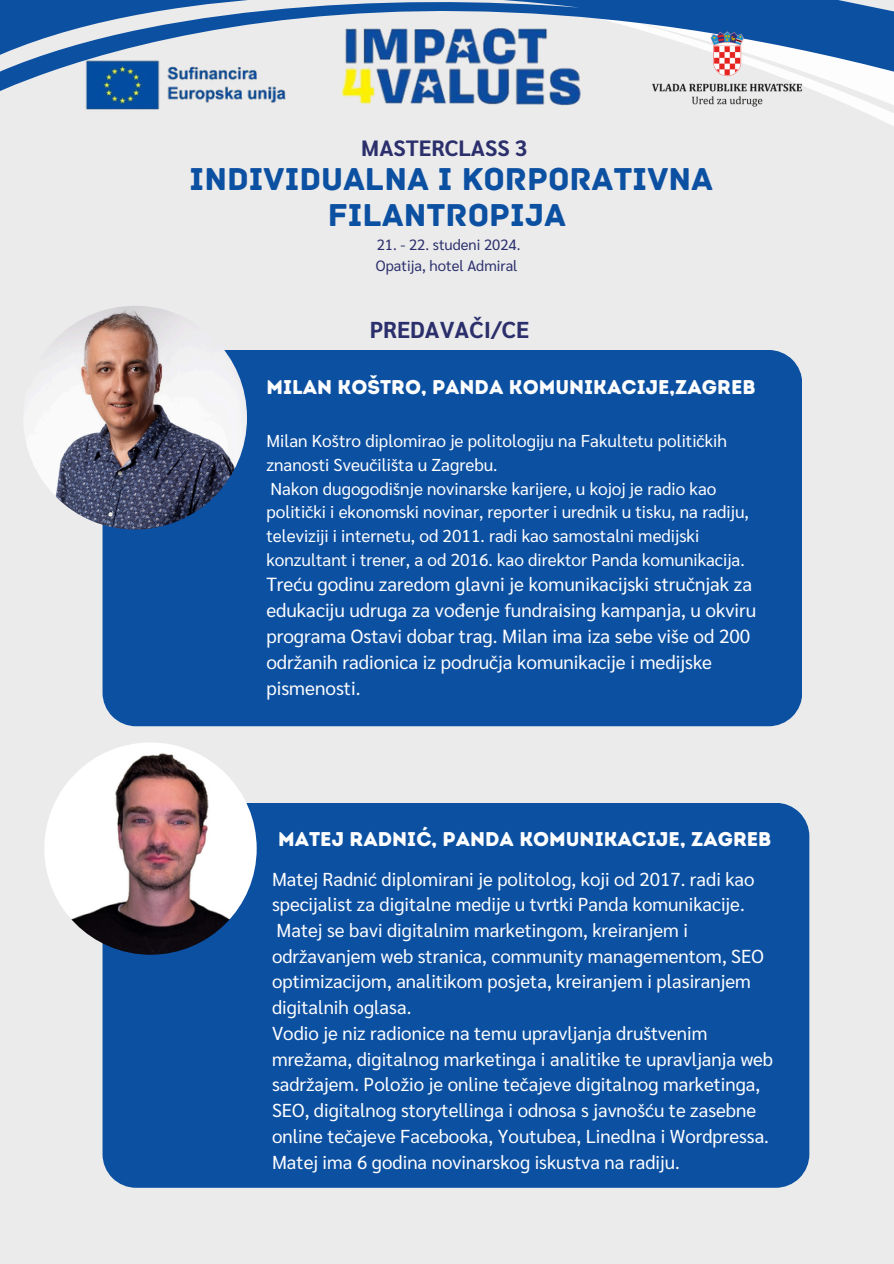
<style>
.page{position:relative;width:894px;height:1264px;background:#fff}
.page>*{position:absolute;margin:0;border:0;box-sizing:border-box;transform-origin:0 0}
.t1{font:33.3px/35.5px "Archive";color:#0c50a2;text-align:center}
.t2{font:700 22.95px "Sarabun";color:#2b2f6c}
.t3{font:700 22.2px "Sarabun";color:#2b2f6c}
.t4{font:19.95px "Intro Rust Base";color:#fdfdfd}
.t5{font:19.05px/25.8px "Sarabun";color:#fff}
.t6{font:18.75px/25.7px "Sarabun";color:#fff}
.t7{font:17.25px/23.7px "Sarabun";color:#fff}
.t8{font:14.85px "Sarabun";color:#2b2f6c}
</style>
<div class="page">
<div style="left:0;top:0;width:893px;height:1263px;background:#ebebeb"></div>
<svg style="left:0;top:0;width:893px;height:311px"></svg>
<div style="left:102px;top:350px;width:700px;height:376px;background:#0c50a2"></div>
<img style="left:23px;top:306px;width:224px;height:223px;border-radius:50%">
<div style="left:102px;top:803px;width:707px;height:384px;background:#0c50a2"></div>
<img style="left:644px;top:10px;width:165px;height:117px">
<img style="left:44px;top:742px;width:212px;height:212px;border-radius:50%">
<img style="left:298px;top:0;width:298px;height:160px">
<img style="left:69px;top:30px;width:225px;height:103px">
<p class="t3" style="left:361px;top:132px;width:167px">MASTERCLASS 3</p>
<p class="t1" style="left:189px;top:162px;width:524px">INDIVIDUALNA I KORPORATIVNA<br>FILANTROPIJA</p>
<h2 class="t8" style="left:376px;top:234px;width:145px">21. - 22. studeni 2024.</h2>
<h3 class="t8" style="left:376px;top:255px;width:143px">Opatija, hotel Admiral</h3>
<h3 class="t2" style="left:369px;top:314px;width:161px">PREDAVAČI/CE</h3>
<p class="t4" style="left:266px;top:375px;width:490px">MILAN KOŠTRO, PANDA KOMUNIKACIJE,ZAGREB</p>
<h1 class="t7" style="left:266px;top:428px;width:484px">Milan Koštro diplomirao je politologiju na Fakultetu političkih znanosti Sveučilišta u Zagrebu.<br>Nakon dugogodišnje novinarske karijere, u kojoj je radio kao politički i ekonomski novinar, reporter i urednik u tisku, na radiju, televiziji i internetu, od 2011. radi kao samostalni medijski konzultant i trener, a od 2016. kao direktor Panda komunikacija.</h1>
<h1 class="t5" style="left:266px;top:570px;width:491px">Treću godinu zaredom glavni je komunikacijski stručnjak za edukaciju udruga za vođenje fundraising kampanja, u okviru programa Ostavi dobar trag. Milan ima iza sebe više od 200 održanih radionica iz područja komunikacije i medijske pismenosti.</h1>
<h4 class="t4" style="left:278px;top:826px;width:495px">MATEJ RADNIĆ, PANDA KOMUNIKACIJE, ZAGREB</h4>
<p class="t6" style="left:272px;top:864px;width:502px">Matej Radnić diplomirani je politolog, koji od 2017. radi kao specijalist za digitalne medije u tvrtki Panda komunikacije.<br>Matej se bavi digitalnim marketingom, kreiranjem i održavanjem web stranica, community managementom, SEO optimizacijom, analitikom posjeta, kreiranjem i plasiranjem digitalnih oglasa.<br>Vodio je niz radionice na temu upravljanja društvenim mrežama, digitalnog marketinga i analitike te upravljanja web sadržajem. Položio je online tečajeve digitalnog marketinga, SEO, digitalnog storytellinga i odnosa s javnošću te zasebne online tečajeve Facebooka, Youtubea, LinedIna i Wordpressa.<br>Matej ima 6 godina novinarskog iskustva na radiju.</p>
</div>
